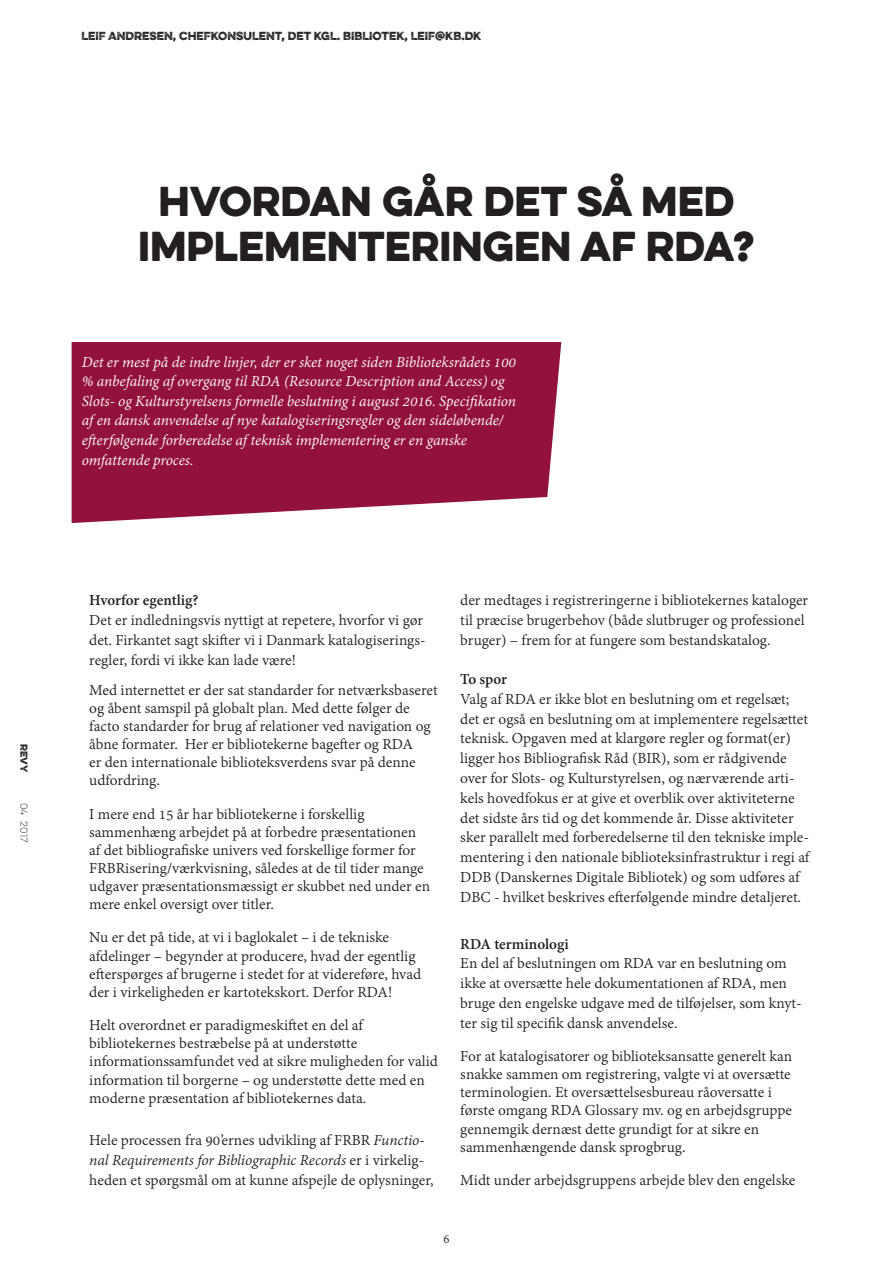
<style>
.page{position:relative;width:893px;height:1263px;background:#fff}
.page>*{position:absolute;margin:0;border:0;box-sizing:border-box;transform-origin:0 0}
.t1{font:37.5px/45px "Eveleth Clean";color:#231f20;text-align:center}
.t2{font:16.5px/18.1px "Adobe Devanagari";color:#231f20}
.t3{font:italic 16.5px/19.6px "Adobe Devanagari";letter-spacing:-.005em;color:#fff}
.t4{font:700 16.5px "Adobe Devanagari";color:#231f20}
.t5{font:13.5px "Adobe Devanagari";color:#231f20}
.t6{font:10.5px "Eveleth";color:#231f20}
.t7{font:100 9px "Eveleth";color:#231f20}
.t8{font:9px "Eveleth";color:#231f20}
.s1{font-style:italic}
</style>
<div class="page">
<svg style="left:72px;top:342px;width:489px;height:181px;background:#9c264b"></svg>
<p class="t8" style="left:31px;top:744px;width:29px;rotate:90deg">revy</p>
<p class="t7" style="left:30px;top:802px;width:41px;rotate:90deg">04 2017</p>
<p class="t6" style="left:81px;top:28px;width:401px">LEIF ANDRESEN, CHEFKONSULENT, DET KGL. BIBLIOTEK, LEIF@KB.DK</p>
<h1 class="t1" style="left:138px;top:178px;width:618px">HVORDAN GÅR DET SÅ MED<br>IMPLEMENTERINGEN AF RDA?</h1>
<p class="t3" style="left:82px;top:353px;width:436px">Det er mest på de indre linjer, der er sket noget siden Biblioteksrådets 100 % anbefaling af overgang til RDA (Resource Description and Access) og Slots- og Kulturstyrelsens formelle beslutning i august 2016. Specifikation af en dansk anvendelse af nye katalogiseringsregler og den sideløbende/ efterfølgende forberedelse af teknisk implementering er en ganske omfattende proces.</p>
<p class="t4" style="left:89px;top:591px;width:111px">Hvorfor egentlig?</p>
<p class="t2" style="left:89px;top:611px;width:338px;line-height:19.8px">Det er indledningsvis nyttigt at repetere, hvorfor vi gør det. Firkantet sagt skifter vi i Danmark katalogiserings&shy;regler, fordi vi ikke kan lade være!</p>
<p class="t2" style="left:89px;top:682px;width:350px">Med internettet er der sat standarder for netværksbaseret og åbent samspil på globalt plan. Med dette følger de facto standarder for brug af relationer ved navigation og åbne formater. Her er bibliotekerne bagefter og RDA<br>er den internationale biblioteksverdens svar på denne udfordring.</p>
<p class="t2" style="left:89px;top:806px;width:342px">I mere end 15 år har bibliotekerne i forskellig sammenhæng arbejdet på at forbedre præsentationen af det bibliografiske univers ved forskellige former for FRBRisering/værkvisning, således at de til tider mange udgaver præsentationsmæssigt er skubbet ned under en mere enkel oversigt over titler.</p>
<p class="t2" style="left:89px;top:930px;width:333px">Nu er det på tide, at vi i baglokalet – i de tekniske afdelinger – begynder at producere, hvad der egentlig efterspørges af brugerne i stedet for at videreføre, hvad der i virkeligheden er kartotekskort. Derfor RDA!</p>
<p class="t2" style="left:89px;top:1017px;width:350px">Helt overordnet er paradigmeskiftet en del af bibliotekernes bestræbelse på at understøtte informationssamfundet ved at sikre muligheden for valid information til borgerne – og understøtte dette med en moderne præsentation af bibliotekernes data.</p>
<p class="t2" style="left:89px;top:1131px;width:346px;line-height:19.8px">Hele processen fra 90’ernes udvikling af FRBR <span class="s1">Functio&shy;nal Requirements for Bibliographic Records</span> er i virkelig&shy;heden et spørgsmål om at kunne afspejle de oplysninger,</p>
<p class="t2" style="left:460px;top:592px;width:349px;line-height:19.8px">der medtages i registreringerne i bibliotekernes kataloger til præcise brugerbehov (både slutbruger og professionel bruger) – frem for at fungere som bestandskatalog.</p>
<p class="t4" style="left:460px;top:670px;width:48px">To spor</p>
<p class="t2" style="left:460px;top:690px;width:351px;line-height:19.8px">Valg af RDA er ikke blot en beslutning om et regelsæt; det er også en beslutning om at implementere regelsættet teknisk. Opgaven med at klargøre regler og format(er) ligger hos Bibliografisk Råd (BIR), som er rådgivende over for Slots- og Kulturstyrelsen, og nærværende arti&shy;kels hovedfokus er at give et overblik over aktiviteterne det sidste års tid og det kommende år. Disse aktiviteter sker parallelt med forberedelserne til den tekniske imple&shy;mentering i den nationale biblioteksinfrastruktur i regi af DDB (Danskernes Digitale Bibliotek) og som udføres af DBC - hvilket beskrives efterfølgende mindre detaljeret.</p>
<p class="t4" style="left:460px;top:934px;width:110px">RDA terminologi</p>
<p class="t2" style="left:460px;top:955px;width:343px;line-height:19.8px">En del af beslutningen om RDA var en beslutning om ikke at oversætte hele dokumentationen af RDA, men bruge den engelske udgave med de tilføjelser, som knyt&shy;ter sig til specifik dansk anvendelse.</p>
<p class="t2" style="left:460px;top:1048px;width:333px">For at katalogisatorer og biblioteksansatte generelt kan snakke sammen om registrering, valgte vi at oversætte terminologien. Et oversættelsesbureau råoversatte i første omgang RDA Glossary mv. og en arbejdsgruppe gennemgik dernæst dette grundigt for at sikre en sammenhængende dansk sprogbrug.</p>
<p class="t2" style="left:460px;top:1172px;width:337px">Midt under arbejdsgruppens arbejde blev den engelske</p>
<p class="t5" style="left:443px;top:1231px;width:8px">6</p>
</div>
